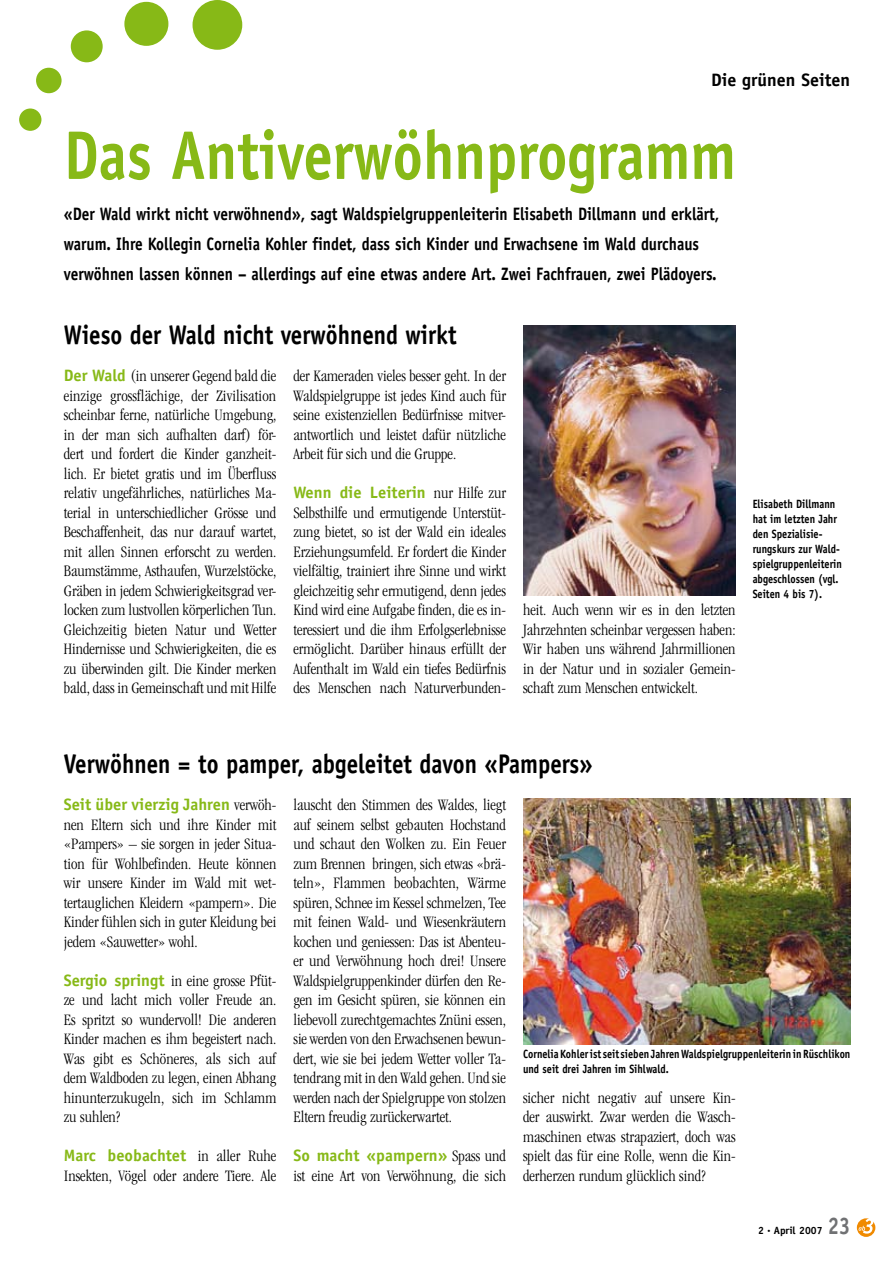
<style>
.page{position:relative;width:893px;height:1263px;background:#fff}
.page>*{position:absolute;margin:0;border:0;box-sizing:border-box;transform-origin:0 0}
.t1{font:700 69px "Officina Sans";color:#87b917;scale:.85 1}
.t2{font:700 27px "Officina Sans";color:#000;scale:.85 1}
.t3{font:700 24px "Officina Sans";color:#707173;scale:.85 1}
.t4{font:700 18px/30px "Officina Sans";color:#000;scale:.85 1}
.t5{font:700 18px "Officina Sans";color:#000}
.t6{font:300 condensed 16.5px/19.5px "Garamond";color:#000;text-align:justify}
.t7{font:700 16.5px "Officina Sans";color:#87b917}
.t8{font:700 12px/15px "Officina Sans";color:#000;scale:.85 1}
.t9{font:700 10.5px "Officina Sans";color:#000}
.s1{font-family:"Officina Sans";font-weight:700;font-stretch:normal;color:#87b917}
.s2{font-family:"Garamond";font-weight:300;font-stretch:condensed;color:#000}
.s3{font-size:6px}
</style>
<div class="page">
<div style="left:19px;top:108px;width:22px;height:23px;background:#87b917;border-radius:50%"></div>
<div style="left:36px;top:68px;width:26px;height:25px;background:#87b917;border-radius:50%"></div>
<div style="left:71px;top:30px;width:32px;height:32px;background:#87b917;border-radius:50%"></div>
<div style="left:124px;top:2px;width:44px;height:44px;background:#87b917;border-radius:50%"></div>
<div style="left:193px;top:0;width:49px;height:50px;background:#87b917;border-radius:50%"></div>
<svg style="left:857px;top:1218px;width:18px;height:19px"></svg>
<svg style="left:859px;top:1218px;width:14px;height:15px"></svg>
<img style="left:523px;top:799px;width:327px;height:245px">
<img style="left:523px;top:325px;width:213px;height:271px">
<p class="t5" style="left:711px;top:69px;width:141px">Die grünen Seiten</p>
<h1 class="t1" style="left:64px;top:112px;width:792px">Das Antiverwöhnprogramm</h1>
<p class="t4" style="left:64px;top:198px;width:773px">«Der Wald wirkt nicht verwöhnend», sagt Waldspielgruppenleiterin Elisabeth Dillmann und erklärt, warum. Ihre Kollegin Cornelia Kohler findet, dass sich Kinder und Erwachsene im Wald durchaus verwöhnen lassen können – allerdings auf eine etwas andere Art. Zwei Fachfrauen, zwei Plädoyers.</p>
<h2 class="t2" style="left:64px;top:318px;width:464px">Wieso der Wald nicht verwöhnend wirkt</h2>
<p class="t6" style="left:64px;top:366px;width:214px"><span class="s1">Der Wald</span> (in unserer Gegend bald die einzige grossflächige, der Zivilisation scheinbar ferne, natürliche Umgebung, in der man sich aufhalten darf) för&shy;dert und fordert die Kinder ganzheit&shy;lich. Er bietet gratis und im Überfluss relativ ungefährliches, natürliches Ma&shy;terial in unterschiedlicher Grösse und Beschaffenheit, das nur darauf wartet, mit allen Sinnen erforscht zu werden.<br>Baumstämme, Asthaufen, Wurzelstöcke, Gräben in jedem Schwierigkeitsgrad ver&shy;locken zum lustvollen körperlichen Tun.<br>Gleichzeitig bieten Natur und Wetter Hindernisse und Schwierigkeiten, die es zu überwinden gilt. Die Kinder merken bald, dass in Gemeinschaft und mit Hilfe</p>
<p class="t6" style="left:293px;top:366px;width:214px">der Kameraden vieles besser geht. In der Waldspielgruppe ist jedes Kind auch für seine existenziellen Bedürfnisse mitver&shy;antwortlich und leistet dafür nützliche Arbeit für sich und die Gruppe.</p>
<p class="t7" style="left:293px;top:482px;width:214px">Wenn die Leiterin <span class="s2">nur Hilfe zur</span></p>
<p class="t6" style="left:293px;top:503px;width:214px">Selbsthilfe und ermutigende Unterstüt&shy;zung bietet, so ist der Wald ein ideales Erziehungsumfeld. Er fordert die Kinder vielfältig, trainiert ihre Sinne und wirkt gleichzeitig sehr ermutigend, denn jedes Kind wird eine Aufgabe finden, die es in&shy;teressiert und die ihm Erfolgserlebnisse ermöglicht. Darüber hinaus erfüllt der Aufenthalt im Wald ein tiefes Bedürfnis des Menschen nach Naturverbunden-</p>
<p class="t6" style="left:523px;top:600px;width:214px">heit. Auch wenn wir es in den letzten Jahrzehnten scheinbar vergessen haben:<br>Wir haben uns während Jahrmillionen in der Natur und in sozialer Gemein&shy;schaft zum Menschen entwickelt.</p>
<p class="t8" style="left:753px;top:496px;width:107px">Elisabeth Dillmann hat im letzten Jahr den Speziali-sie&shy;rungskurs zur Wald&shy;spielgruppenleiterin abgeschlossen (vgl.<br>Seiten 4 bis 7).</p>
<h2 class="t2" style="left:64px;top:747px;width:624px">Verwöhnen = to pamper, abgeleitet davon «Pampers»</h2>
<p class="t7" style="left:64px;top:794px;width:214px">Seit über vierzig Jahren <span class="s2">verwöh-</span></p>
<p class="t6" style="left:64px;top:815px;width:214px">nen Eltern sich und ihre Kinder mit «Pampers» – sie sorgen in jeder Situa&shy;tion für Wohlbefinden. Heute können wir unsere Kinder im Wald mit wet&shy;tertauglichen Kleidern «pampern». Die Kinder fühlen sich in guter Kleidung bei jedem «Sauwetter» wohl.</p>
<p class="t6" style="left:64px;top:971px;width:214px"><span class="s1">Sergio springt</span> in eine grosse Pfüt&shy;ze und lacht mich voller Freude an.<br>Es spritzt so wundervoll! Die anderen Kinder machen es ihm begeistert nach.<br>Was gibt es Schöneres, als sich auf dem Waldboden zu legen, einen Abhang hinunterzukugeln, sich im Schlamm zu suhlen?</p>
<p class="t7" style="left:64px;top:1145px;width:214px">Marc beobachtet <span class="s2">in aller Ruhe</span></p>
<p class="t6" style="left:64px;top:1166px;width:214px">Insekten, Vögel oder andere Tiere. Ale</p>
<p class="t6" style="left:293px;top:795px;width:214px">lauscht den Stimmen des Waldes, liegt auf seinem selbst gebauten Hochstand und schaut den Wolken zu. Ein Feuer zum Brennen bringen, sich etwas «brä&shy;teln», Flammen beobachten, Wärme spüren, Schnee im Kessel schmelzen, Tee mit feinen Wald- und Wiesenkräutern kochen und geniessen: Das ist Abenteu&shy;er und Verwöhnung hoch drei! Unsere Waldspielgruppenkinder dürfen den Re&shy;gen im Gesicht spüren, sie können ein liebevoll zurechtgemachtes Znüni essen, sie werden von den Erwachsenen bewun&shy;dert, wie sie bei jedem Wetter voller Ta&shy;tendrang mit in den Wald gehen. Und sie werden nach der Spielgruppe von stolzen Eltern freudig zurückerwartet.</p>
<p class="t7" style="left:293px;top:1145px;width:214px">So macht «pampern» <span class="s2">Spass und</span></p>
<p class="t6" style="left:293px;top:1166px;width:214px">ist eine Art von Verwöhnung, die sich</p>
<p class="t8" style="left:523px;top:1046px;width:387px">Cornelia Kohlerist seit sieben JahrenWaldspielgruppen- leiterin in Rüschlikon und seit drei Jahren im Sihlwald.</p>
<p class="t6" style="left:523px;top:1088px;width:214px">sicher nicht negativ auf unsere Kin&shy;der auswirkt. Zwar werden die Wasch&shy;maschinen etwas strapaziert, doch was spielt das für eine Rolle, wenn die Kin&shy;derherzen rundum glücklich sind?</p>
<p class="t9" style="left:758px;top:1224px;width:66px">2 <span class="s3">•</span> April 2007</p>
<h3 class="t3" style="left:828px;top:1211px;width:28px">23</h3>
</div>
